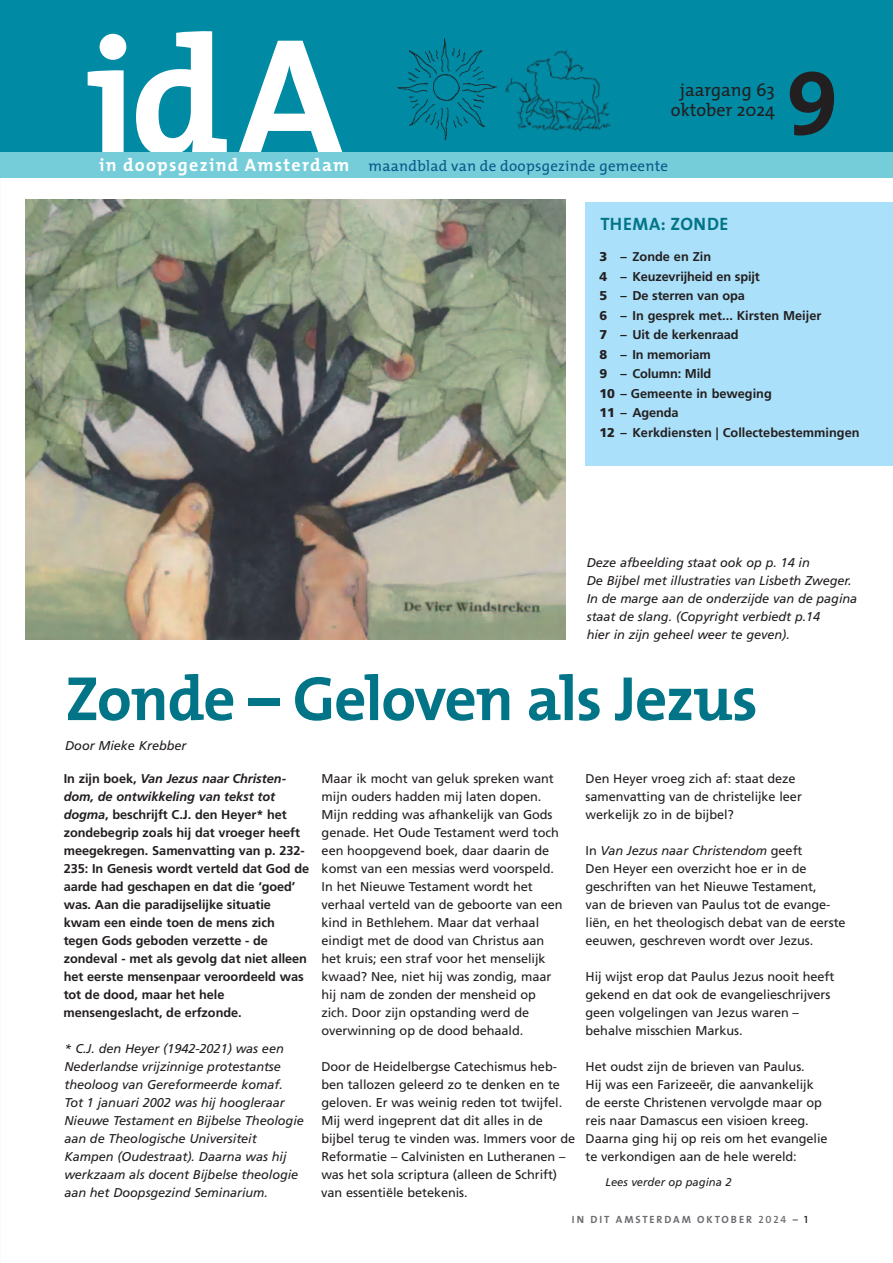
<style>
.page{position:relative;width:893px;height:1263px;background:#fff}
.page>*{position:absolute;margin:0;border:0;box-sizing:border-box;transform-origin:0 0}
.t1{font:700 168px "The Mix";color:#fff}
.t2{font:700 90px "The Mix";color:#231f20}
.t3{font:700 63px "The Mix";letter-spacing:-.02em;color:#017587}
.t4{font:18px "The Mix";color:#231f20}
.t5{font:700 18px "The Mix";letter-spacing:.03em;color:#017587}
.t6{font:15px "The Mix";letter-spacing:.02em;color:#075a88}
.t7{font:12.75px/18px "Frutiger";letter-spacing:-.005em;color:#231f20}
.t8{font:700 12.75px/18px "Frutiger";letter-spacing:-.005em;color:#231f20}
.t9{font:italic 12.75px/18px "Frutiger";letter-spacing:-.005em;color:#231f20}
.t10{font:italic 11.25px "Frutiger";color:#231f20}
.t11{font:700 10.5px "The Mix";letter-spacing:.18em;color:#6c6d70}
.s1{font-weight:700;font-size:18px;color:#fff}
.s2{font-weight:900}
.s3{font-style:italic}
.s4{font-family:"The Mix Semi Bold Caps";font-weight:400}
.s5{font-family:"The Mix Semi Bold Caps";font-weight:400;color:#231f20}
</style>
<div class="page">
<div style="left:0;top:0;width:893px;height:171px;background:#008aa4"></div>
<div style="left:0;top:152px;width:893px;height:26px;background:#74cdd9"></div>
<div style="left:586px;top:202px;width:307px;height:263px;background:#aae0f9"></div>
<img style="left:397px;top:38px;width:214px;height:103px">
<img style="left:25px;top:200px;width:540px;height:439px">
<h1 class="t1" style="left:85px;top:41px;width:260px">idA</h1>
<p class="t6" style="left:99px;top:161px;width:571px"><span class="s1">in doopsgezind Amsterdam</span> maandblad van de doopsgezinde gemeente</p>
<h3 class="t4" style="left:680px;top:84px;width:97px">jaargang 63</h3>
<h3 class="t4" style="left:671px;top:104px;width:105px">oktober 2024</h3>
<h2 class="t2" style="left:786px;top:58px;width:54px">9</h2>
<h3 class="t5" style="left:600px;top:217px;width:130px">THEMA: ZONDE</h3>
<p class="t8" style="left:599px;top:248px;width:262px;line-height:19.5px"><span class="s2">3</span> – Zonde en Zin<br><span class="s2">4</span> – Keuzevrijheid en spijt<br><span class="s2">5</span> – De sterren van opa<br><span class="s2">6</span> – In gesprek met... Kirsten Meijer<br><span class="s2">7</span> – Uit de kerkenraad<br><span class="s2">8</span> – In memoriam<br><span class="s2">9</span> – Column: Mild<br><span class="s2">10</span> – Gemeente in beweging<br><span class="s2">11</span> – Agenda<br><span class="s2">12</span> – Kerkdiensten | Collectebestemmingen</p>
<p class="t9" style="left:587px;top:555px;width:272px">Deze afbeelding staat ook op p. 14 in<br>De Bijbel met illustraties van Lisbeth Zweger.<br>In de marge aan de onderzijde van de pagina staat de slang. (Copyright verbiedt p.14<br>hier in zijn geheel weer te geven).</p>
<h3 class="t3" style="left:65px;top:677px;width:694px">Zonde – Geloven als Jezus</h3>
<p class="t9" style="left:65px;top:738px;width:123px">Door Mieke Krebber</p>
<p class="t8" style="left:64px;top:771px;width:247px">In zijn boek, <span class="s3">Van Jezus naar Christen&shy;dom, de ontwikkeling van tekst tot dogma</span>, beschrijft C.J. den Heyer* het zondebegrip zoals hij dat vroeger heeft meegekregen. Samenvatting van p. 232- 235: In Genesis wordt verteld dat God de aarde had geschapen en dat die ‘goed’ was. Aan die paradijselijke situatie kwam een einde toen de mens zich tegen Gods geboden verzette - de zondeval - met als gevolg dat niet alleen het eerste mensenpaar veroordeeld was tot de dood, maar het hele mensengeslacht, de erfzonde.</p>
<p class="t7" style="left:321px;top:771px;width:243px">Maar ik mocht van geluk spreken want mijn ouders hadden mij laten dopen.<br>Mijn redding was afhankelijk van Gods genade. Het Oude Testament werd toch een hoopgevend boek, daar daarin de komst van een messias werd voorspeld.<br>In het Nieuwe Testament wordt het verhaal verteld van de geboorte van een kind in Bethlehem. Maar dat verhaal eindigt met de dood van Christus aan het kruis; een straf voor het menselijk kwaad? Nee, niet hij was zondig, maar hij nam de zonden der mensheid op zich. Door zijn opstanding werd de overwinning op de dood behaald.</p>
<p class="t7" style="left:321px;top:1059px;width:255px">Door de Heidelbergse Catechismus heb&shy;ben tallozen geleerd zo te denken en te geloven. Er was weinig reden tot twijfel.<br>Mij werd ingeprent dat dit alles in de bijbel terug te vinden was. Immers voor de Reformatie – Calvinisten en Lutheranen – was het sola scriptura (alleen de Schrift) van essentiële betekenis.</p>
<p class="t7" style="left:585px;top:771px;width:218px">Den Heyer vroeg zich af: staat deze samenvatting van de christelijke leer werkelijk zo in de bijbel?</p>
<p class="t7" style="left:585px;top:843px;width:262px">In <span class="s3">Van Jezus naar Christendom</span> geeft<br>Den Heyer een overzicht hoe er in de geschriften van het Nieuwe Testament,<br>van de brieven van Paulus tot de evange&shy;liën, en het theologisch debat van de eerste eeuwen, geschreven wordt over Jezus.</p>
<p class="t7" style="left:585px;top:969px;width:250px">Hij wijst erop dat Paulus Jezus nooit heeft gekend en dat ook de evangelieschrijvers geen volgelingen van Jezus waren – behalve misschien Markus.</p>
<p class="t7" style="left:585px;top:1059px;width:244px">Het oudst zijn de brieven van Paulus.<br>Hij was een Farizeeër, die aanvankelijk de eerste Christenen vervolgde maar op reis naar Damascus een visioen kreeg.<br>Daarna ging hij op reis om het evangelie te verkondigen aan de hele wereld:</p>
<p class="t9" style="left:64px;top:1041px;width:241px">* C.J. den Heyer (1942-2021) was een Nederlandse vrijzinnige protestantse theoloog van Gereformeerde komaf.<br>Tot 1 januari 2002 was hij hoogleraar Nieuwe Testament en Bijbelse Theologie aan de Theologische Universiteit Kampen (Oudestraat). Daarna was hij werkzaam als docent Bijbelse theologie aan het Doopsgezind Seminarium.</p>
<p class="t10" style="left:605px;top:1178px;width:128px">Lees verder op pagina 2</p>
<p class="t11" style="left:572px;top:1216px;width:238px">IN DIT AMSTERDAM OKTOBER <span class="s4">2024</span> – <span class="s5">1</span></p>
</div>
